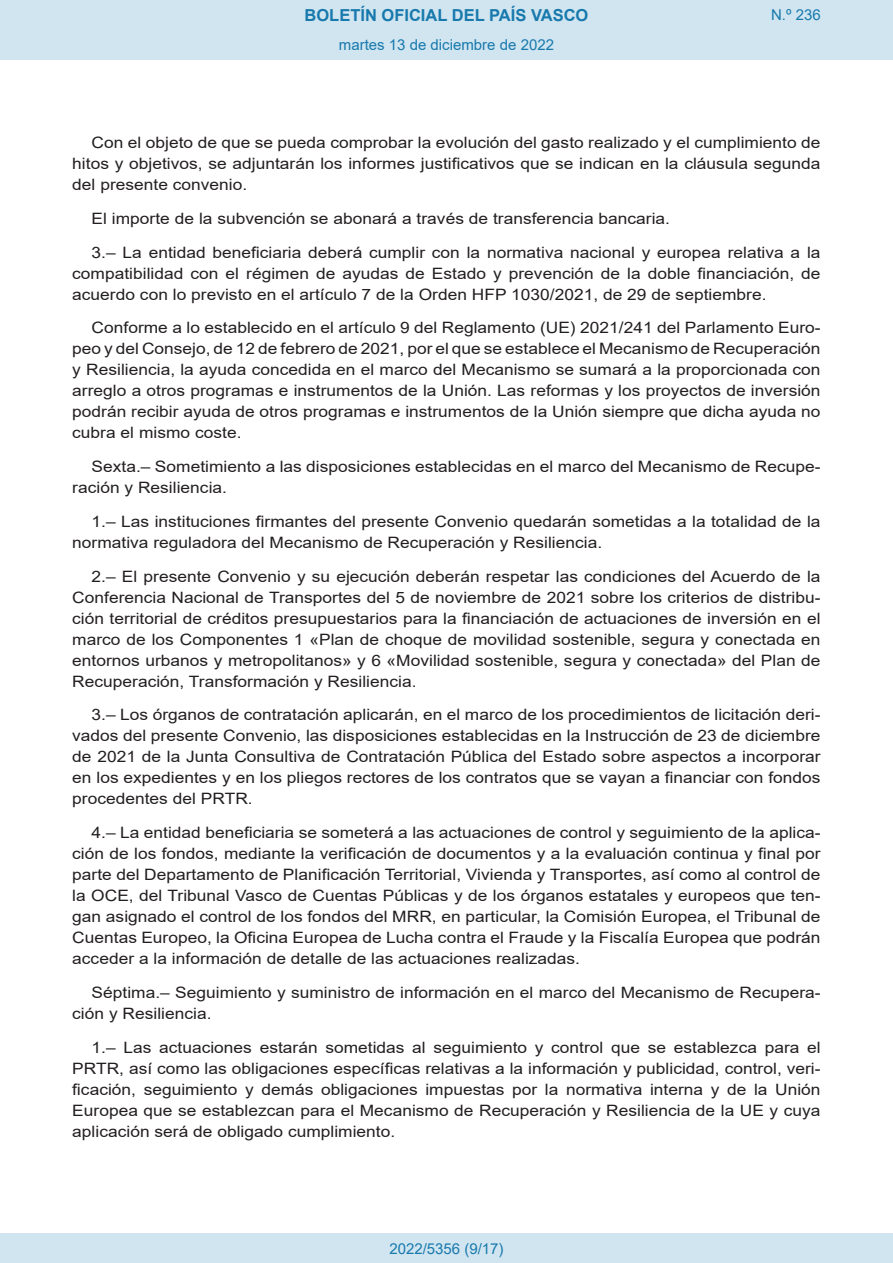
<style>
.page{position:relative;width:893px;height:1263px;background:#fff}
.page>*{position:absolute;margin:0;border:0;box-sizing:border-box;transform-origin:0 0}
.t1{font:700 16.5px "Arial";color:#1879ad}
.BOPVDetalle{font:15.6px/21px "Arial";color:#231f20;text-align:justify;scale:1.11 1}
.Paginacion_Centro{font:15px "Arial";color:#1879ad}
</style>
<div class="page">
<div style="left:0;top:0;width:893px;height:60px;background:#d0e5f0"></div>
<div style="left:0;top:1233px;width:893px;height:30px;background:#d0e5f0"></div>
<p class="t1" style="left:305px;top:3px;width:285px">BOLETÍN OFICIAL DEL PAÍS VASCO</p>
<p class="Paginacion_Centro" style="left:339px;top:35px;width:217px">martes 13 de diciembre de 2022</p>
<p class="Paginacion_Centro" style="left:771px;top:5px;width:51px">N.º 236</p>
<p class="BOPVDetalle" style="left:72px;top:132px;width:676px;text-indent:19px">Con el objeto de que se pueda comprobar la evolución del gasto realizado y el cumplimiento de hitos y objetivos, se adjuntarán los informes justificativos que se indican en la cláusula segunda del presente convenio.</p>
<p class="BOPVDetalle" style="left:92px;top:208px;width:523px">El importe de la subvención se abonará a través de transferencia bancaria.</p>
<p class="BOPVDetalle" style="left:72px;top:242px;width:676px;text-indent:19px">3.– La entidad beneficiaria deberá cumplir con la normativa nacional y europea relativa a la compatibilidad con el régimen de ayudas de Estado y prevención de la doble financiación, de acuerdo con lo previsto en el artículo 7 de la Orden HFP 1030/2021, de 29 de septiembre.</p>
<p class="BOPVDetalle" style="left:72px;top:317px;width:676px;text-indent:19px">Conforme a lo establecido en el artículo 9 del Reglamento (UE) 2021/241 del Parlamento Euro&shy;peo y del Consejo, de 12 de febrero de 2021, por el que se establece el Mecanismo de Recuperación y Resiliencia, la ayuda concedida en el marco del Mecanismo se sumará a la proporcionada con arreglo a otros programas e instrumentos de la Unión. Las reformas y los proyectos de inversión podrán recibir ayuda de otros programas e instrumentos de la Unión siempre que dicha ayuda no cubra el mismo coste.</p>
<p class="BOPVDetalle" style="left:72px;top:456px;width:676px;text-indent:19px">Sexta.– Sometimiento a las disposiciones establecidas en el marco del Mecanismo de Recupe&shy;ración y Resiliencia.</p>
<p class="BOPVDetalle" style="left:72px;top:511px;width:676px;text-indent:19px">1.– Las instituciones firmantes del presente Convenio quedarán sometidas a la totalidad de la normativa reguladora del Mecanismo de Recuperación y Resiliencia.</p>
<p class="BOPVDetalle" style="left:72px;top:566px;width:676px;text-indent:19px">2.– El presente Convenio y su ejecución deberán respetar las condiciones del Acuerdo de la Conferencia Nacional de Transportes del 5 de noviembre de 2021 sobre los criterios de distribu&shy;ción territorial de créditos presupuestarios para la financiación de actuaciones de inversión en el marco de los Componentes 1 «Plan de choque de movilidad sostenible, segura y conectada en entornos urbanos y metropolitanos» y 6 «Movilidad sostenible, segura y conectada» del Plan de Recuperación, Transformación y Resiliencia.</p>
<p class="BOPVDetalle" style="left:72px;top:704px;width:676px;text-indent:19px">3.– Los órganos de contratación aplicarán, en el marco de los procedimientos de licitación deri&shy;vados del presente Convenio, las disposiciones establecidas en la Instrucción de 23 de diciembre de 2021 de la Junta Consultiva de Contratación Pública del Estado sobre aspectos a incorporar en los expedientes y en los pliegos rectores de los contratos que se vayan a financiar con fondos procedentes del PRTR.</p>
<p class="BOPVDetalle" style="left:72px;top:822px;width:676px;text-indent:19px">4.– La entidad beneficiaria se someterá a las actuaciones de control y seguimiento de la aplica&shy;ción de los fondos, mediante la verificación de documentos y a la evaluación continua y final por parte del Departamento de Planificación Territorial, Vivienda y Transportes, así como al control de la OCE, del Tribunal Vasco de Cuentas Públicas y de los órganos estatales y europeos que ten&shy;gan asignado el control de los fondos del MRR, en particular, la Comisión Europea, el Tribunal de Cuentas Europeo, la Oficina Europea de Lucha contra el Fraude y la Fiscalía Europea que podrán acceder a la información de detalle de las actuaciones realizadas.</p>
<p class="BOPVDetalle" style="left:72px;top:982px;width:676px;text-indent:19px">Séptima.– Seguimiento y suministro de información en el marco del Mecanismo de Recupera&shy;ción y Resiliencia.</p>
<p class="BOPVDetalle" style="left:72px;top:1037px;width:676px;text-indent:19px">1.– Las actuaciones estarán sometidas al seguimiento y control que se establezca para el PRTR, así como las obligaciones específicas relativas a la información y publicidad, control, veri&shy;ficación, seguimiento y demás obligaciones impuestas por la normativa interna y de la Unión Europea que se establezcan para el Mecanismo de Recuperación y Resiliencia de la UE y cuya aplicación será de obligado cumplimiento.</p>
<p class="Paginacion_Centro" style="left:389px;top:1238px;width:116px">2022/5356 (9/17)</p>
</div>
